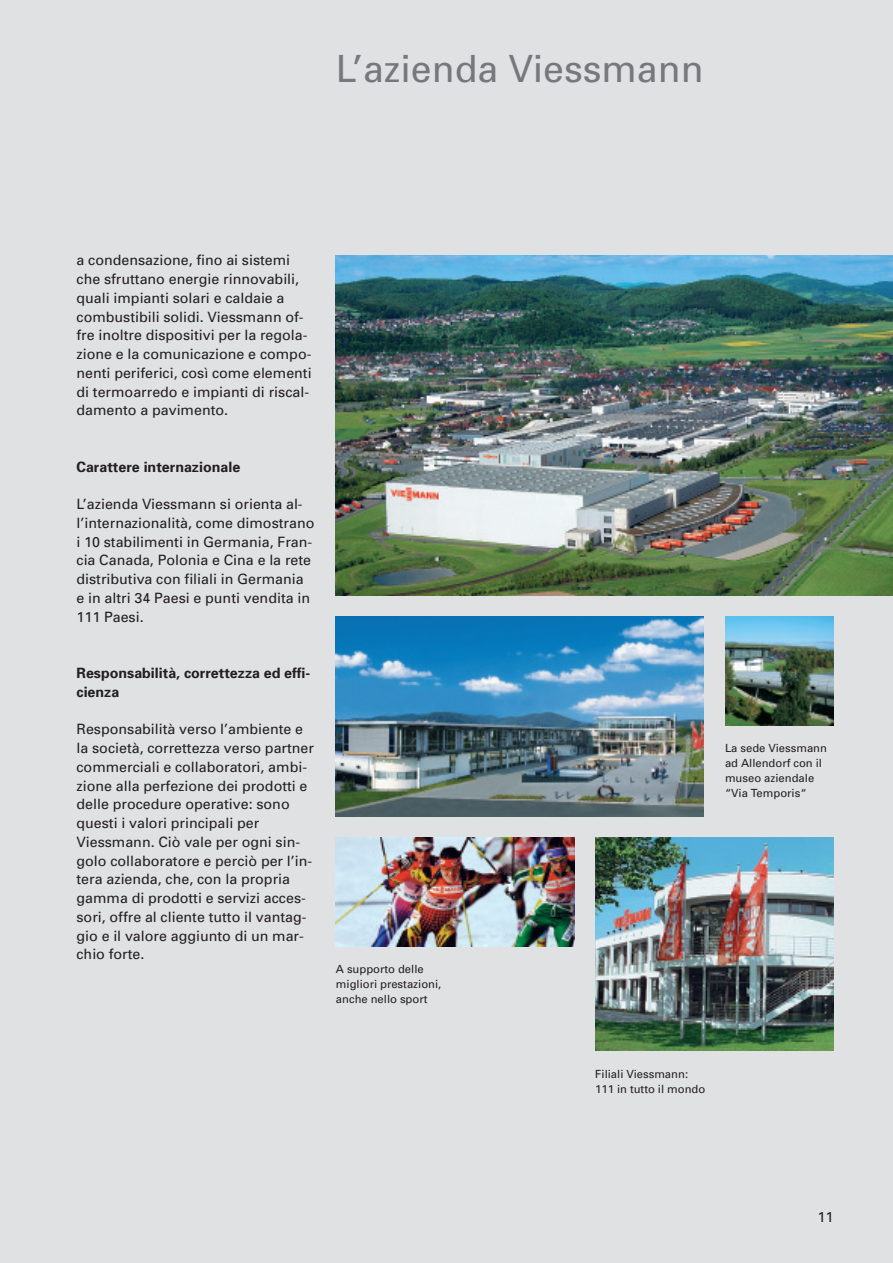
<style>
.page{position:relative;width:893px;height:1263px;background:#e0e1e3}
.page>*{position:absolute;margin:0;border:0;box-sizing:border-box;transform-origin:0 0}
.t1{font:37.5px "Univers";color:#76787b}
.t2{font:14.25px/18.8px "Univers";color:#231f20}
.t3{font:700 14.25px/18.8px "Univers";color:#231f20}
.t4{font:11.25px/15px "Univers";color:#231f20}
</style>
<div class="page">
<img style="left:336px;top:255px;width:557px;height:340px">
<img style="left:336px;top:617px;width:368px;height:199px">
<img style="left:336px;top:838px;width:238px;height:108px">
<img style="left:725px;top:617px;width:108px;height:108px">
<img style="left:595px;top:838px;width:238px;height:212px">
<h1 class="t1" style="left:336px;top:55px;width:369px">L’azienda Viessmann</h1>
<p class="t2" style="left:77px;top:252px;width:237px">a condensazione, fino ai sistemi che sfruttano energie rinnovabili, quali impianti solari e caldaie a combustibili solidi. Viessmann of&shy;fre inoltre dispositivi per la regola&shy;zione e la comunicazione e compo&shy;nenti periferici, così come elementi di termoarredo e impianti di riscal&shy;damento a pavimento.</p>
<p class="t3" style="left:77px;top:459px;width:165px">Carattere internazionale</p>
<p class="t2" style="left:77px;top:496px;width:239px">L’azienda Viessmann si orienta al&shy;l’internazionalità, come dimostrano i 10 stabilimenti in Germania, Fran&shy;cia Canada, Polonia e Cina e la rete distributiva con filiali in Germania e in altri 34 Paesi e punti vendita in<br>111 Paesi.</p>
<p class="t3" style="left:77px;top:665px;width:235px">Responsabilità, correttezza ed effi&shy;cienza</p>
<p class="t2" style="left:77px;top:721px;width:239px">Responsabilità verso l’ambiente e la società, correttezza verso partner commerciali e collaboratori, ambi&shy;zione alla perfezione dei prodotti e delle procedure operative: sono questi i valori principali per Viessmann. Ciò vale per ogni sin&shy;golo collaboratore e perciò per l’in&shy;tera azienda, che, con la propria gamma di prodotti e servizi acces&shy;sori, offre al cliente tutto il vantag&shy;gio e il valore aggiunto di un mar&shy;chio forte.</p>
<p class="t4" style="left:336px;top:963px;width:107px">A supporto delle migliori prestazioni, anche nello sport</p>
<p class="t4" style="left:725px;top:742px;width:104px">La sede Viessmann ad Allendorf con il museo aziendale “Via Temporis“</p>
<p class="t4" style="left:595px;top:1067px;width:111px">Filiali Viessmann:<br>111 in tutto il mondo</p>
<p class="t2" style="left:818px;top:1209px;width:17px">11</p>
</div>
